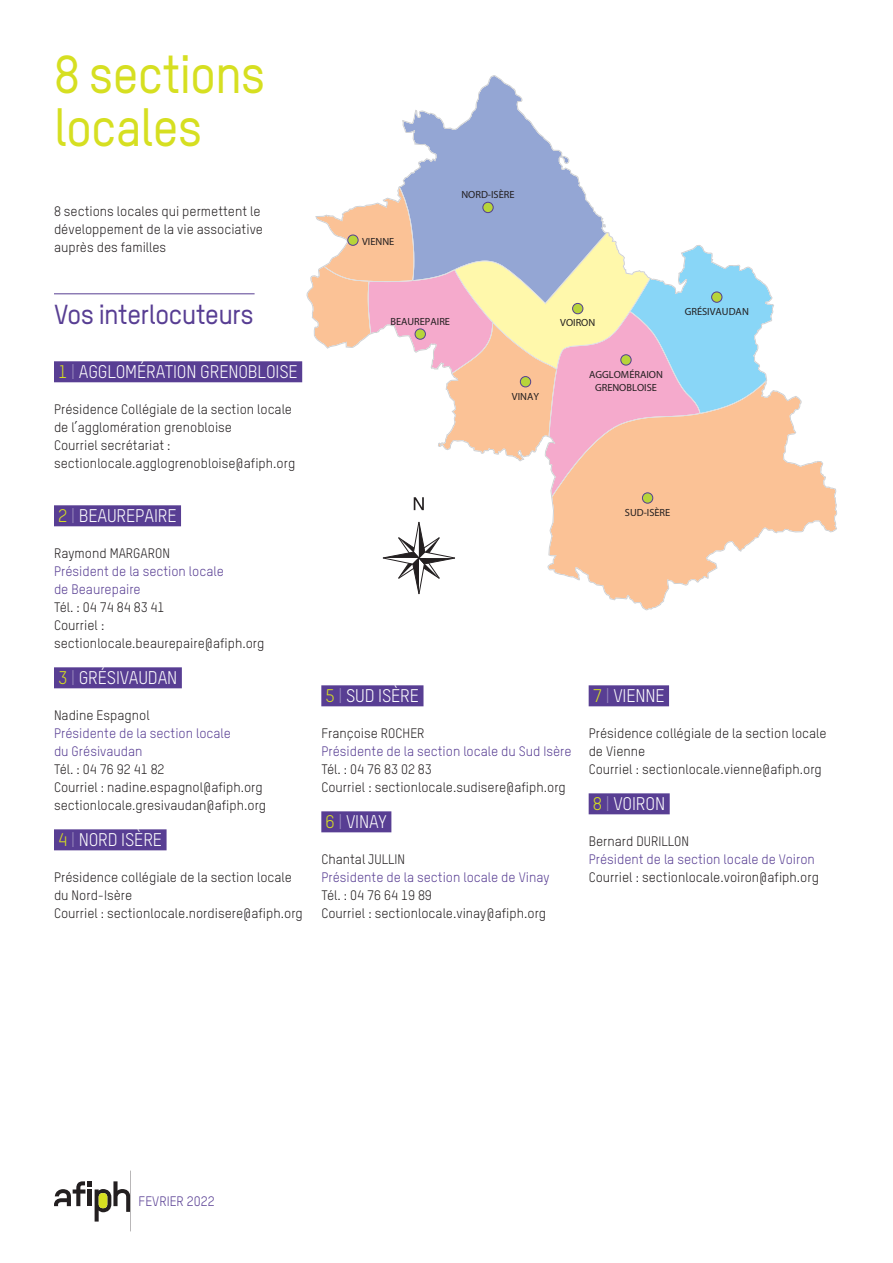
<style>
.page{position:relative;width:893px;height:1263px;background:#fff}
.page>*{position:absolute;margin:0;border:0;box-sizing:border-box;transform-origin:0 0}
.t1{font:500 52.5px/52.5px "TSTARPRO";letter-spacing:-.025em;color:#d6df21;scale:.95 1}
.t2{font:500 27px "TSTARPRO";letter-spacing:-.03em;color:#583e93}
.t3{font:18px "TSTAR";letter-spacing:-.01em;color:#fff}
.t4{font:13.5px/18px "TSTAR";color:#231f20}
.t5{font:13.5px "TSTAR";color:#583e93}
.t6{font:condensed 10.35px/12.8px "Univers";color:#231f20;text-align:center}
.s1{color:#d6df21}
.s2{color:#9c8dbf}
</style>
<div class="page">
<svg style="left:54px;top:1181px;width:76px;height:41px"></svg>
<div style="left:99px;top:1193px;width:8px;height:15px;background:#d6df21;border-radius:4px"></div>
<hr style="left:54px;top:293px;width:201px;height:1px;background:#583e93">
<div style="left:54px;top:361px;width:248px;height:21px;background:#583e93"></div>
<div style="left:54px;top:505px;width:127px;height:21px;background:#583e93"></div>
<div style="left:54px;top:667px;width:128px;height:21px;background:#583e93"></div>
<div style="left:54px;top:829px;width:113px;height:21px;background:#583e93"></div>
<div style="left:321px;top:685px;width:102px;height:21px;background:#583e93"></div>
<div style="left:321px;top:811px;width:70px;height:21px;background:#583e93"></div>
<div style="left:589px;top:685px;width:80px;height:21px;background:#583e93"></div>
<div style="left:589px;top:793px;width:81px;height:21px;background:#583e93"></div>
<svg style="left:306px;top:293px;width:531px;height:318px"></svg>
<svg style="left:383px;top:522px;width:72px;height:72px"></svg>
<svg style="left:307px;top:75px;width:467px;height:435px"></svg>
<p class="t1" style="left:54px;top:47px;width:224px">8 sections locales</p>
<p class="t4" style="left:54px;top:202px;width:211px">8 sections locales qui permettent le développement de la vie associative auprès des familles</p>
<p class="t2" style="left:54px;top:298px;width:201px">Vos interlocuteurs</p>
<p class="t3" style="left:58px;top:361px;width:241px"><span class="s1">1</span> <span class="s2">|</span> AGGLOMÉRATION GRENOBLOISE</p>
<p class="t4" style="left:54px;top:400px;width:240px">Présidence Collégiale de la section locale de l’agglomération grenobloise</p>
<p class="t4" style="left:54px;top:436px;width:118px">Courriel secrétariat :</p>
<p class="t4" style="left:54px;top:454px;width:243px">sectionlocale.agglogrenobloise@afiph.org</p>
<p class="t3" style="left:58px;top:505px;width:120px"><span class="s1">2</span> <span class="s2">|</span> BEAUREPAIRE</p>
<p class="t4" style="left:54px;top:544px;width:118px">Raymond MARGARON</p>
<p class="t5" style="left:54px;top:563px;width:171px">Président de la section locale</p>
<p class="t5" style="left:54px;top:581px;width:88px">de Beaurepaire</p>
<p class="t4" style="left:54px;top:598px;width:112px">Tél. : 04 74 84 83 41</p>
<p class="t4" style="left:54px;top:616px;width:52px">Courriel :</p>
<p class="t4" style="left:54px;top:634px;width:212px">sectionlocale.beaurepaire@afiph.org</p>
<p class="t3" style="left:58px;top:667px;width:121px"><span class="s1">3</span> <span class="s2">|</span> GRÉSIVAUDAN</p>
<p class="t4" style="left:54px;top:706px;width:97px">Nadine Espagnol</p>
<p class="t5" style="left:54px;top:725px;width:178px">Présidente de la section locale</p>
<p class="t5" style="left:54px;top:743px;width:90px">du Grésivaudan</p>
<p class="t4" style="left:54px;top:760px;width:112px">Tél. : 04 76 92 41 82</p>
<p class="t4" style="left:54px;top:778px;width:210px">Courriel : nadine.espagnol@afiph.org</p>
<p class="t4" style="left:54px;top:796px;width:214px">sectionlocale.gresivaudan@afiph.org</p>
<p class="t3" style="left:58px;top:829px;width:105px"><span class="s1">4</span> <span class="s2">|</span> NORD ISÈRE</p>
<p class="t4" style="left:54px;top:868px;width:239px">Présidence collégiale de la section locale du Nord-Isère</p>
<p class="t4" style="left:54px;top:904px;width:250px">Courriel : sectionlocale.nordisere@afiph.org</p>
<p class="t6" style="left:362px;top:235px;width:34px">VIENNE</p>
<p class="t6" style="left:461px;top:188px;width:55px">NORD-ISÈRE</p>
<p class="t6" style="left:390px;top:315px;width:61px">BEAUREPAIRE</p>
<p class="t6" style="left:512px;top:389px;width:29px">VINAY</p>
<p class="t6" style="left:560px;top:316px;width:37px">VOIRON</p>
<p class="t6" style="left:589px;top:368px;width:75px">AGGLOMÉRAION<br>GRENOBLOISE</p>
<p class="t6" style="left:685px;top:305px;width:66px">GRÉSIVAUDAN</p>
<p class="t6" style="left:625px;top:506px;width:47px">SUD-ISÈRE</p>
<p class="t3" style="left:326px;top:685px;width:95px"><span class="s1">5</span> <span class="s2">|</span> SUD ISÈRE</p>
<p class="t4" style="left:321px;top:724px;width:105px">Françoise ROCHER</p>
<p class="t5" style="left:321px;top:743px;width:252px">Présidente de la section locale du Sud Isère</p>
<p class="t4" style="left:321px;top:760px;width:112px">Tél. : 04 76 83 02 83</p>
<p class="t4" style="left:321px;top:778px;width:246px">Courriel : sectionlocale.sudisere@afiph.org</p>
<p class="t3" style="left:326px;top:811px;width:63px"><span class="s1">6</span> <span class="s2">|</span> VINAY</p>
<p class="t4" style="left:321px;top:850px;width:85px">Chantal JULLIN</p>
<p class="t5" style="left:321px;top:869px;width:230px">Présidente de la section locale de Vinay</p>
<p class="t4" style="left:321px;top:886px;width:112px">Tél. : 04 76 64 19 89</p>
<p class="t4" style="left:321px;top:904px;width:226px">Courriel : sectionlocale.vinay@afiph.org</p>
<p class="t3" style="left:593px;top:685px;width:73px"><span class="s1">7</span> <span class="s2">|</span> VIENNE</p>
<p class="t4" style="left:589px;top:724px;width:239px">Présidence collégiale de la section locale de Vienne</p>
<p class="t4" style="left:589px;top:760px;width:235px">Courriel : sectionlocale.vienne@afiph.org</p>
<p class="t3" style="left:593px;top:793px;width:74px"><span class="s1">8</span> <span class="s2">|</span> VOIRON</p>
<p class="t4" style="left:589px;top:832px;width:102px">Bernard DURILLON</p>
<p class="t5" style="left:589px;top:851px;width:228px">Président de la section locale de Voiron</p>
<p class="t4" style="left:589px;top:868px;width:232px">Courriel : sectionlocale.voiron@afiph.org</p>
<p class="t5" style="left:139px;top:1193px;width:78px">FEVRIER 2022</p>
</div>
